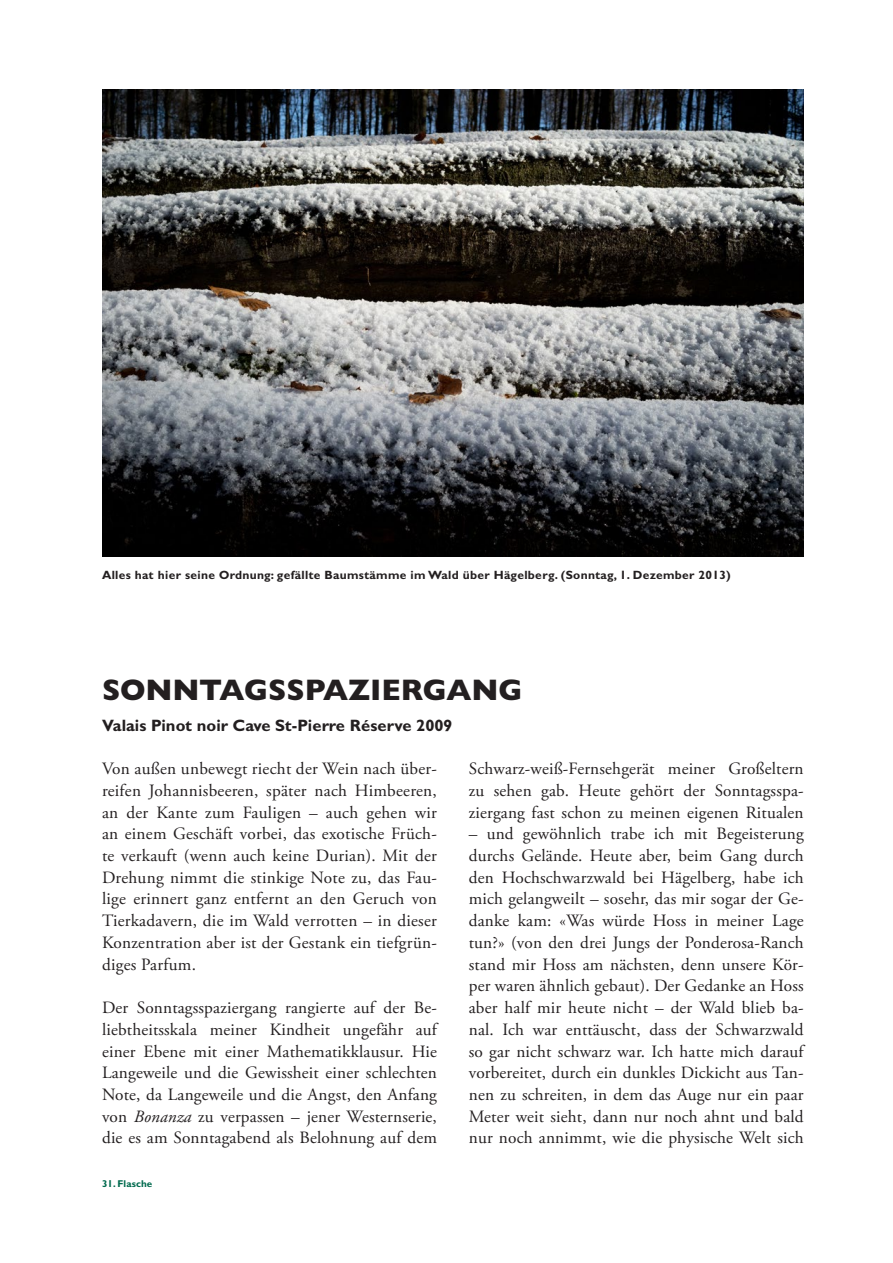
<style>
.page{position:relative;width:893px;height:1263px;background:#fff}
.page>*{position:absolute;margin:0;border:0;box-sizing:border-box;transform-origin:0 0}
.Titel{font:800 30px "Gill Sans MT Pro";color:#231f20}
.Lauftext_ohne_Einzug{font:17.25px/21.8px "Adobe Garamond Pro";letter-spacing:.01em;color:#231f20;text-align:justify}
.Vorspann{font:700 16.5px "Gill Sans MT Pro";color:#231f20}
.Getrunken_am{font:700 12px "Gill Sans MT Pro";letter-spacing:.025em;color:#231f20}
.Thema_der_Seiten{font:700 9.9px "Gill Sans MT Pro";letter-spacing:.01em;color:#006a4e}
.s1{font-style:italic}
</style>
<div class="page">
<img style="left:102px;top:89px;width:702px;height:468px">
<p class="Getrunken_am" style="left:102px;top:567px;width:630px">Alles hat hier seine Ordnung: gefällte Baumstämme im Wald über Hägelberg. (Sonntag, 1. Dezember 2013)</p>
<p class="Titel" style="left:102px;top:672px;width:422px">SONNTAGSSPAZIERGANG</p>
<p class="Vorspann" style="left:102px;top:715px;width:352px">Valais Pinot noir Cave St-Pierre Réserve 2009</p>
<p class="Lauftext_ohne_Einzug" style="left:469px;top:758px;width:336px">Schwarz-weiß-Fernsehgerät meiner Großeltern zu sehen gab. Heute gehört der Sonntagsspa&shy;ziergang fast schon zu meinen eigenen Ritualen</p>
<p class="Lauftext_ohne_Einzug" style="left:469px;top:823px;width:336px">– und gewöhnlich trabe ich mit Begeisterung durchs Gelände. Heute aber, beim Gang durch den Hochschwarzwald bei Hägelberg, habe ich mich gelangweilt – sosehr, das mir sogar der Ge&shy;danke kam: «Was würde Hoss in meiner Lage tun?» (von den drei Jungs der Ponderosa-Ranch stand mir Hoss am nächsten, denn unsere Kör&shy;per waren ähnlich gebaut). Der Gedanke an Hoss aber half mir heute nicht – der Wald blieb ba&shy;nal. Ich war enttäuscht, dass der Schwarzwald so gar nicht schwarz war. Ich hatte mich darauf vorbereitet, durch ein dunkles Dickicht aus Tan&shy;nen zu schreiten, in dem das Auge nur ein paar Meter weit sieht, dann nur noch ahnt und bald nur noch annimmt, wie die physische Welt sich</p>
<p class="Lauftext_ohne_Einzug" style="left:102px;top:758px;width:336px">Von außen unbewegt riecht der Wein nach über&shy;reifen Johannisbeeren, später nach Himbeeren, an der Kante zum Fauligen – auch gehen wir an einem Geschäft vorbei, das exotische Früch&shy;te verkauft (wenn auch keine Durian). Mit der Drehung nimmt die stinkige Note zu, das Fau&shy;lige erinnert ganz entfernt an den Geruch von Tierkadavern, die im Wald verrotten – in dieser Konzentration aber ist der Gestank ein tiefgrün&shy;diges Parfum.</p>
<p class="Lauftext_ohne_Einzug" style="left:102px;top:997px;width:336px">Der Sonntagsspaziergang rangierte auf der Be&shy;liebtheitsskala meiner Kindheit ungefähr auf einer Ebene mit einer Mathematikklausur. Hie Langeweile und die Gewissheit einer schlechten Note, da Langeweile und die Angst, den Anfang von <span class="s1">Bonanza</span> zu verpassen – jener Westernserie, die es am Sonntagabend als Belohnung auf dem</p>
<p class="Thema_der_Seiten" style="left:102px;top:1177px;width:52px">31. Flasche</p>
</div>
